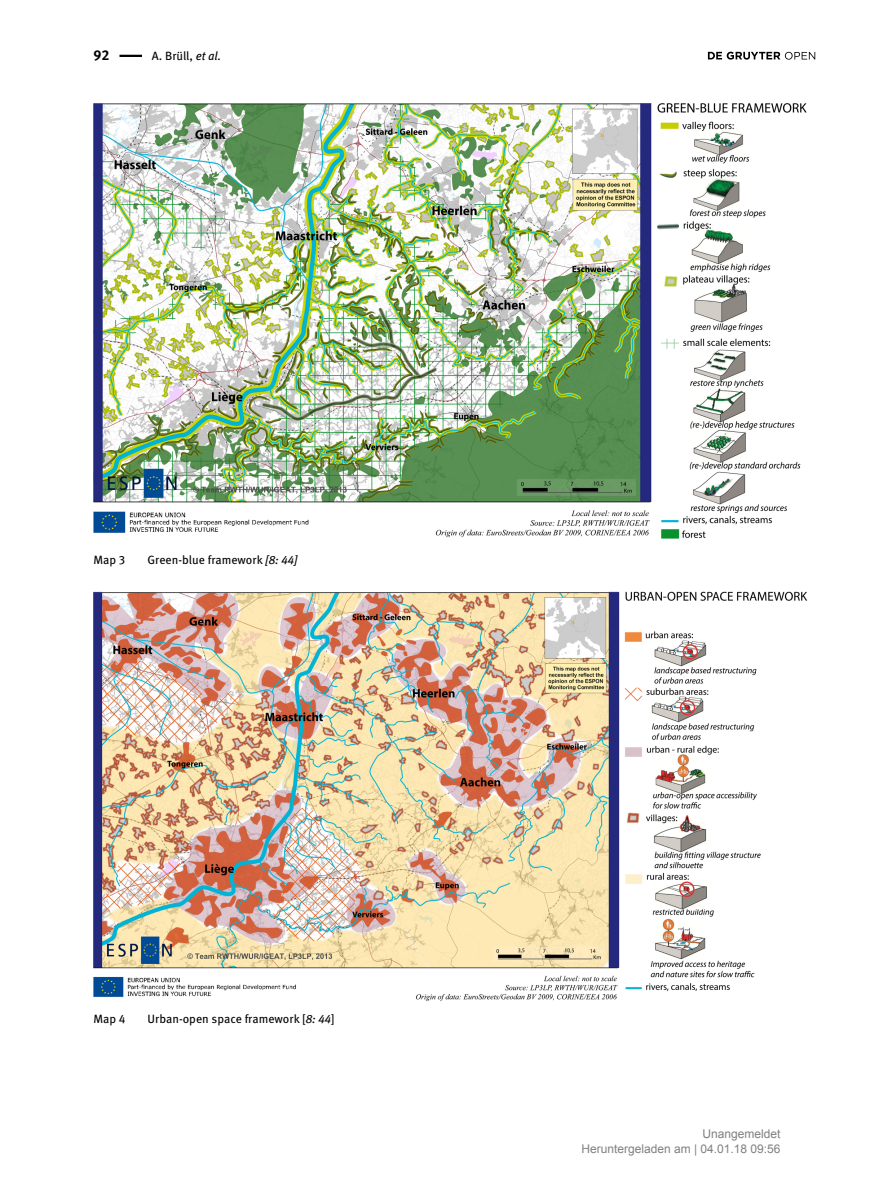
<style>
.page{position:relative;width:893px;height:1191px;background:#fff}
.page>*{position:absolute;margin:0;border:0;box-sizing:border-box;transform-origin:0 0}
.t1{font:700 14.25px "DG Meta Science";color:#000}
.t2{font:12px "DG Meta Science";color:#000}
.t3{font:12px/15px "Arial";color:#808080;text-align:right}
.s1{font-style:italic}
</style>
<div class="page">
<svg style="left:708px;top:52px;width:107px;height:8px"></svg>
<hr style="left:119px;top:55px;width:23px;height:2px;background:#000">
<img style="left:94px;top:103px;width:713px;height:436px">
<img style="left:94px;top:591px;width:714px;height:411px">
<p class="t1" style="left:94px;top:44px;width:18px">92</p>
<p class="t2" style="left:152px;top:46px;width:71px">A. Brüll, <span class="s1">et al.</span></p>
<p class="t2" style="left:94px;top:551px;width:33px">Map 3</p>
<p class="t2" style="left:148px;top:551px;width:152px">Green-blue framework <span class="s1">[8: 44]</span></p>
<p class="t2" style="left:94px;top:1009px;width:34px">Map 4</p>
<p class="t2" style="left:148px;top:1009px;width:189px">Urban-open space framework [<span class="s1">8: 44</span>]</p>
<p class="t3" style="left:581px;top:1127px;width:201px">Unangemeldet<br>Heruntergeladen am | 04.01.18 09:56</p>
</div>
